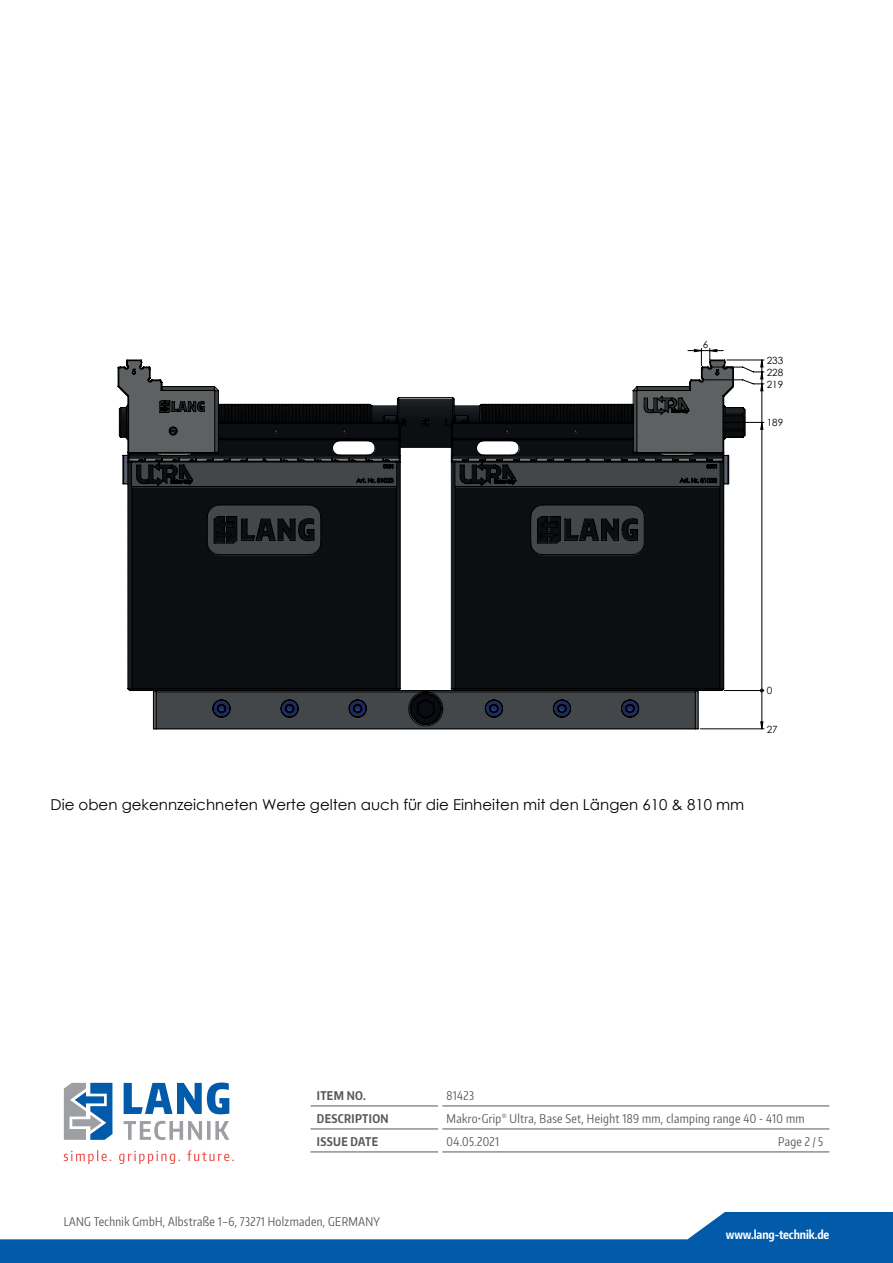
<style>
.page{position:relative;width:893px;height:1263px;background:#fff}
.page>*{position:absolute;margin:0;border:0;box-sizing:border-box;transform-origin:0 0}
.t1{font:15px "Century Gothic";color:#000001}
.t2{font:12px "Encode Sans Compressed";letter-spacing:.03em;color:#57585a}
.t3{font:700 12px "Encode Sans Compressed";letter-spacing:.03em;color:#57585a}
.t4{font:700 12px "Encode Sans Compressed";letter-spacing:-.01em;color:#fff}
.t5{font:9.9px "Century Gothic";color:#000001}
</style>
<div class="page">
<svg style="left:0;top:1212px;width:893px;height:51px;fill:#015aaa"></svg>
<svg style="left:124px;top:1082px;width:105px;height:32px"></svg>
<svg style="left:124px;top:1121px;width:105px;height:19px"></svg>
<svg style="left:64px;top:1083px;width:48px;height:57px"></svg>
<svg style="left:64px;top:1150px;width:170px;height:14px"></svg>
<hr style="left:311px;top:1106px;width:127px;height:1px;background:#57585a">
<hr style="left:442px;top:1106px;width:387px;height:1px;background:#57585a">
<hr style="left:311px;top:1129px;width:127px;height:1px;background:#57585a">
<hr style="left:442px;top:1129px;width:387px;height:1px;background:#57585a">
<hr style="left:311px;top:1152px;width:127px;height:1px;background:#57585a">
<hr style="left:442px;top:1152px;width:387px;height:1px;background:#57585a">
<svg style="left:688px;top:348px;width:76px;height:381px"></svg>
<svg style="left:117px;top:359px;width:629px;height:370px"></svg>
<p class="t5" style="left:703px;top:338px;width:7px">6</p>
<p class="t5" style="left:767px;top:353px;width:18px">233</p>
<p class="t5" style="left:767px;top:365px;width:18px">228</p>
<p class="t5" style="left:767px;top:377px;width:18px">219</p>
<p class="t5" style="left:767px;top:416px;width:18px">189</p>
<p class="t5" style="left:767px;top:684px;width:7px">0</p>
<p class="t5" style="left:767px;top:722px;width:13px">27</p>
<p class="t1" style="left:51px;top:794px;width:695px">Die oben gekennzeichneten Werte gelten auch für die Einheiten mit den Längen 610 &amp; 810 mm</p>
<p class="t3" style="left:317px;top:1087px;width:51px">ITEM NO.</p>
<p class="t2" style="left:447px;top:1087px;width:29px">81423</p>
<p class="t3" style="left:317px;top:1110px;width:73px">DESCRIPTION</p>
<p class="t2" style="left:447px;top:1110px;width:359px">Makro•Grip<sup>®</sup> Ultra, Base Set, Height 189 mm, clamping range 40 - 410 mm</p>
<p class="t3" style="left:317px;top:1133px;width:63px">ISSUE DATE</p>
<p class="t2" style="left:447px;top:1133px;width:54px">04.05.2021</p>
<p class="t2" style="left:778px;top:1133px;width:46px">Page 2 / 5</p>
<p class="t2" style="left:64px;top:1213px;width:318px">LANG Technik GmbH, Albstraße 1–6, 73271 Holzmaden, GERMANY</p>
<p class="t4" style="left:726px;top:1227px;width:105px">www.lang-technik.de</p>
</div>
